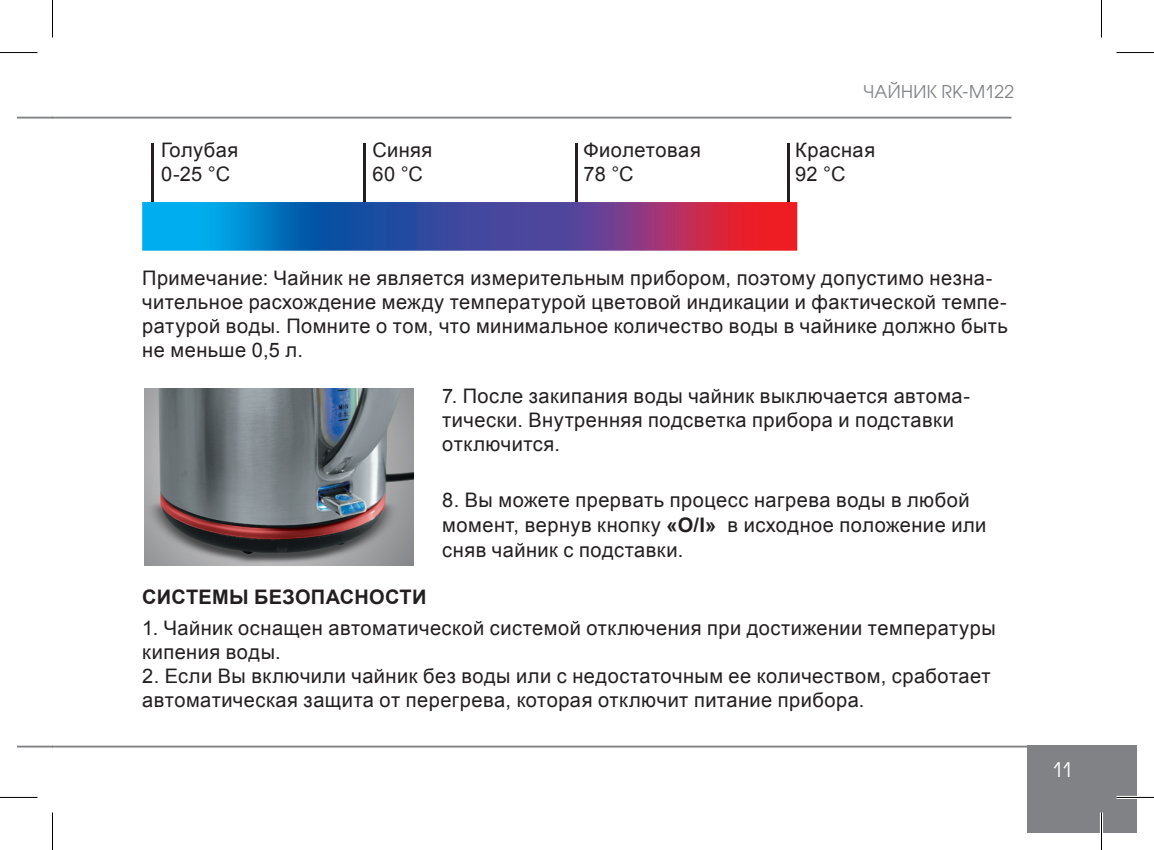
<style>
.page{position:relative;width:1154px;height:850px;background:#fff}
.page>*{position:absolute;margin:0;border:0;box-sizing:border-box;transform-origin:0 0}
.t1{font:20px/24px "Arial";letter-spacing:.025em;color:#231f20}
.t2{font:700 20px "Arial";letter-spacing:.01em;color:#231f20}
.t3{font:20px "Avant Garde Gothic C";color:#fff}
.t4{font:17.5px "Avant Garde Gothic C";letter-spacing:.02em;color:#808285}
.s1{font-weight:700}
</style>
<div class="page">
<hr style="left:17px;top:117px;width:35px;height:1px;background:#808285">
<hr style="left:17px;top:745px;width:35px;height:2px;background:#808285">
<div style="left:1027px;top:745px;width:110px;height:87px;background:#808285"></div>
<hr style="left:52px;top:117px;width:959px;height:1px;background:#808285">
<hr style="left:52px;top:745px;width:1010px;height:2px;background:#808285">
<hr style="left:151px;top:143px;width:2px;height:84px;background:#231f20">
<hr style="left:363px;top:143px;width:2px;height:84px;background:#231f20">
<hr style="left:575px;top:143px;width:2px;height:84px;background:#231f20">
<hr style="left:787px;top:143px;width:2px;height:84px;background:#231f20">
<img style="left:142px;top:202px;width:655px;height:48px">
<img style="left:144px;top:388px;width:270px;height:177px">
<hr style="left:1116px;top:795px;width:38px;height:3px;background:#fff">
<hr style="left:1100px;top:812px;width:3px;height:37px;background:#fff">
<hr style="left:0;top:52px;width:38px;height:1px;background:#000">
<hr style="left:1116px;top:52px;width:38px;height:1px;background:#000">
<hr style="left:0;top:796px;width:38px;height:1px;background:#000">
<hr style="left:1116px;top:796px;width:38px;height:1px;background:#000">
<hr style="left:52px;top:0;width:1px;height:38px;background:#000">
<hr style="left:52px;top:812px;width:1px;height:37px;background:#000">
<hr style="left:1101px;top:0;width:1px;height:38px;background:#000">
<hr style="left:1101px;top:812px;width:1px;height:37px;background:#000">
<p class="t4" style="left:863px;top:81px;width:152px">Чайник RK-M122</p>
<p class="t1" style="left:161px;top:138px;width:79px">Голубая<br>0-25 °С</p>
<p class="t1" style="left:372px;top:138px;width:61px">Синяя<br>60 °С</p>
<p class="t1" style="left:584px;top:138px;width:119px">Фиолетовая<br>78 °С</p>
<p class="t1" style="left:795px;top:138px;width:82px">Красная<br>92 °С</p>
<p class="t1" style="left:142px;top:266px;width:867px">Примечание: Чайник не является измерительным прибором, поэтому допустимо незна&shy;чительное расхождение между температурой цветовой индикации и фактической темпе&shy;ратурой воды. Помните о том, что минимальное количество воды в чайнике должно быть не меньше 0,5 л.</p>
<p class="t1" style="left:442px;top:384px;width:529px">7. После закипания воды чайник выключается автома&shy;тически. Внутренняя подсветка прибора и подставки отключится.</p>
<p class="t1" style="left:442px;top:487px;width:545px;line-height:25px">8. Вы можете прервать процесс нагрева воды в любой момент, вернув кнопку <span class="s1">«О/I»</span> в исходное положение или сняв чайник с подставки.</p>
<p class="t2" style="left:142px;top:583px;width:286px">Системы безопасности</p>
<p class="t1" style="left:142px;top:616px;width:855px">1. Чайник оснащен автоматической системой отключения при достижении температуры кипения воды.</p>
<p class="t1" style="left:142px;top:664px;width:850px">2. Если Вы включили чайник без воды или с недостаточным ее количеством, сработает автоматическая защита от перегрева, которая отключит питание прибора.</p>
<p class="t3" style="left:1052px;top:758px;width:22px">11</p>
</div>
